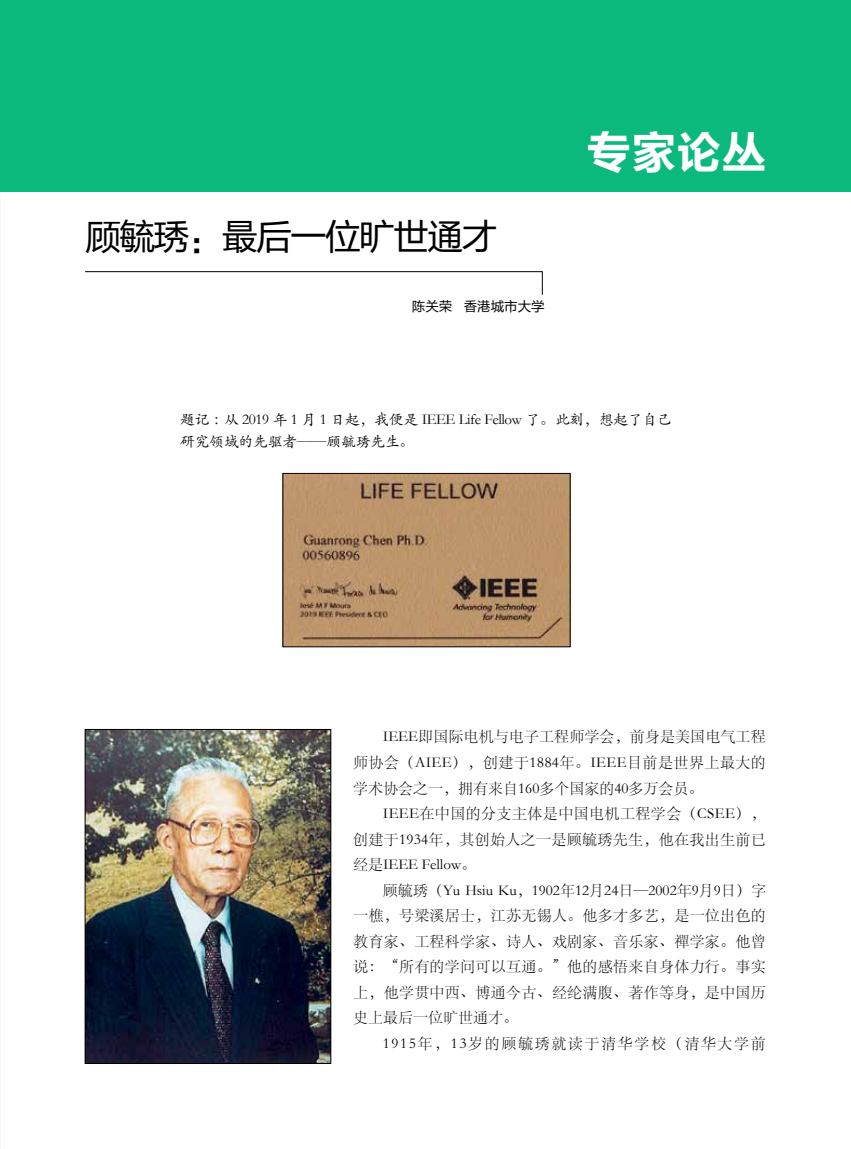
<style>
.page{position:relative;width:851px;height:1149px;background:#fff}
.page>*{position:absolute;margin:0;border:0;box-sizing:border-box;transform-origin:0 0}
.t1{font:45px "FZLTCHK GBK1 0";color:#fff}
.t2{font:36px "FZLTHK GBK1 0";letter-spacing:-.05em;color:#000}
.t3{font:15px/25.5px "ST Song";letter-spacing:.02em;color:#000;text-align:justify}
.t4{font:15px/22.5px "ST Kaiti";letter-spacing:-.025em;color:#000}
.t5{font:15px "ST Song";letter-spacing:.11em;color:#000}
.t6{font:13.5px "FZLTHK GBK1 0";color:#000}
</style>
<div class="page">
<div style="left:0;top:0;width:850px;height:192px;background:#0bb97d"></div>
<hr style="left:85px;top:271px;width:457px;height:1px;background:#000">
<svg style="left:542px;top:271px;width:1px;height:24px"></svg>
<img style="left:285px;top:475px;width:283px;height:169px">
<div style="left:283px;top:473px;width:287px;height:173px;border:1px solid #000"></div>
<img style="left:87px;top:731px;width:242px;height:330px">
<div style="left:85px;top:729px;width:246px;height:334px;border:1px solid #000"></div>
<h2 class="t2" style="left:85px;top:216px;width:414px">顾毓琇：最后一位旷世通才</h2>
<p class="t6" style="left:412px;top:298px;width:134px">陈关荣 香港城市大学</p>
<h1 class="t1" style="left:586px;top:128px;width:181px">专家论丛</h1>
<p class="t4" style="left:180px;top:407px;width:493px">题记：从 2019 年 1 月 1 日起，我便是 IEEE Life Fellow 了。此刻，想起了自己研究领域的先驱者——顾毓琇先生。</p>
<p class="t3" style="left:353px;top:723px;width:414px;text-indent:30px">IEEE即国际电机与电子工程师学会，前身是美国电气工程师协会（AIEE），创建于1884年。IEEE目前是世界上最大的学术协会之一，拥有来自160多个国家的40多万会员。</p>
<p class="t3" style="left:353px;top:800px;width:414px;text-indent:30px">IEEE在中国的分支主体是中国电机工程学会（CSEE），创建于1934年，其创始人之一是顾毓琇先生，他在我出生前已经是IEEE Fellow。</p>
<p class="t3" style="left:353px;top:876px;width:414px;text-indent:30px">顾毓琇（Yu Hsiu Ku，1902年12月24日—2002年9月9日）字一樵，号梁溪居士，江苏无锡人。他多才多艺，是一位出色的教育家、工程科学家、诗人、戏剧家、音乐家、禪学家。他曾说：“所有的学问可以互通。”他的感悟来自身体力行。事实上，他学贯中西、博通今古、经纶满腹、著作等身，是中国历史上最后一位旷世通才。</p>
<p class="t5" style="left:383px;top:1032px;width:384px">1915年，13岁的顾毓琇就读于清华学校（清华大学前</p>
</div>
